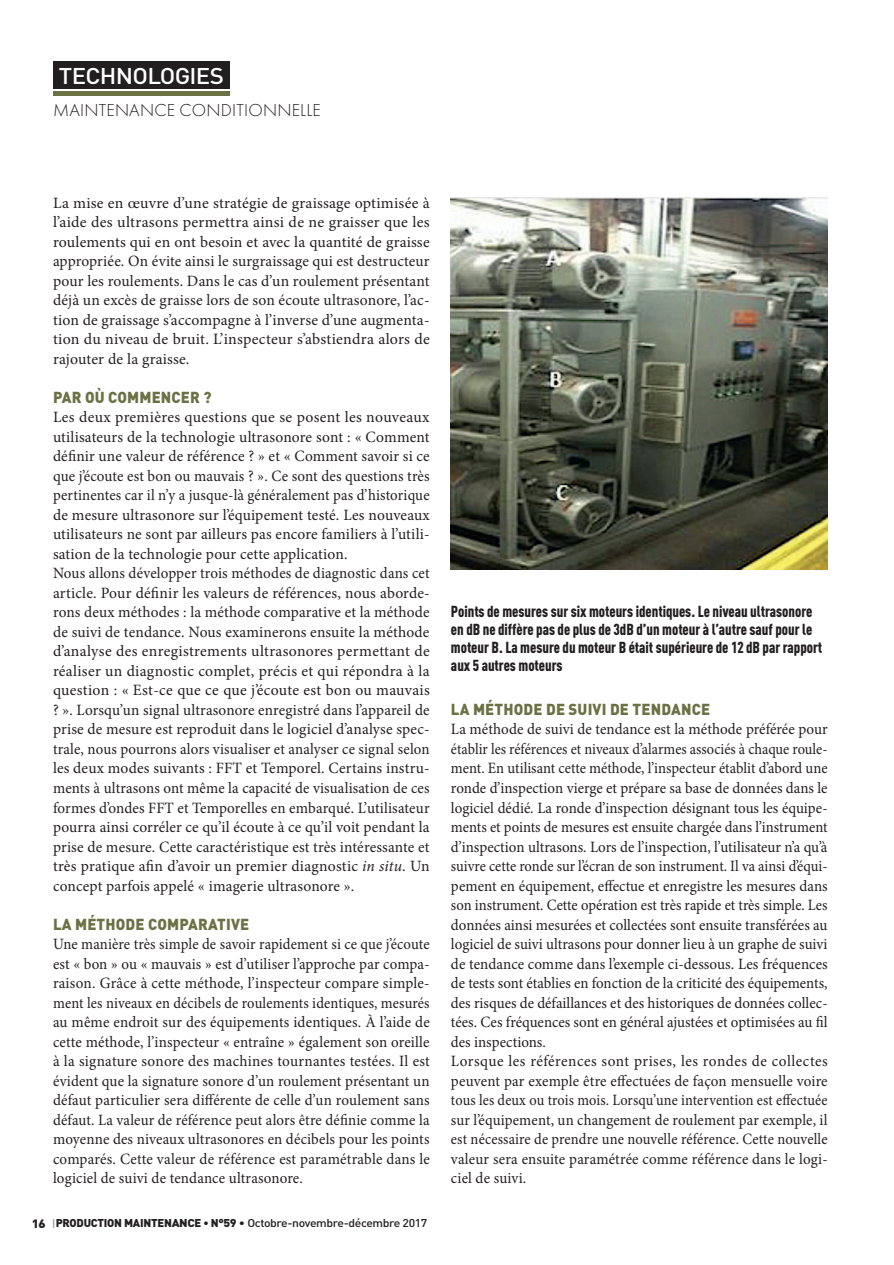
<style>
.page{position:relative;width:894px;height:1265px;background:#fff}
.page>*{position:absolute;margin:0;border:0;box-sizing:border-box;transform-origin:0 0}
.t1{font:500 22.5px "DIN Pro";letter-spacing:-.03em;color:#fff;scale:1.07 1}
.t2{font:300 18px "Futura PT";letter-spacing:.01em;color:#231f20}
.t3{font:15.75px/19.5px "Minion Pro";letter-spacing:.005em;color:#231f20;text-align:justify}
.t4{font:15.75px/19.5px "Minion Pro";letter-spacing:.005em;color:#231f20;scale:.95 1}
.t5{font:15.75px/19.5px "Minion Pro";letter-spacing:.005em;color:#231f20;text-align:justify;scale:.93 1}
.t6{font:900 condensed 15.75px/18px "DIN Pro";color:#231f20;scale:.95 1}
.t7{font:900 15.75px "DIN Pro";letter-spacing:.01em;color:#6b7144;scale:.95 1}
.t8{font:500 11.25px "DIN Pro";letter-spacing:-.03em;color:#231f20;scale:1.08 1}
.s1{font-style:italic}
.s2{font-weight:900;font-size:12px}
.s3{font-weight:300;font-size:12.75px;color:#808285}
.s4{font-weight:900}
</style>
<div class="page">
<hr style="left:53px;top:91px;width:177px;height:4px;background:#6b7144">
<div style="left:53px;top:61px;width:177px;height:27px;background:#231f20"></div>
<img style="left:451px;top:197px;width:376px;height:372px">
<h1 class="t1" style="left:59px;top:60px;width:156px">TECHNOLOGIES</h1>
<p class="t2" style="left:53px;top:100px;width:269px">MAINTENANCE CONDITIONNELLE</p>
<p class="t3" style="left:53px;top:193px;width:378px">La mise en œuvre d’une stratégie de graissage optimisée à l’aide des ultrasons permettra ainsi de ne graisser que les roulements qui en ont besoin et avec la quantité de graisse appropriée. On évite ainsi le surgraissage qui est destructeur pour les roulements. Dans le cas d’un roulement présentant déjà un excès de graisse lors de son écoute ultrasonore, l’ac&shy;tion de graissage s’accompagne à l’inverse d’une augmenta&shy;tion du niveau de bruit. L’inspecteur s’abstiendra alors de rajouter de la graisse.</p>
<p class="t7" style="left:53px;top:386px;width:168px">PAR OÙ COMMENCER ?</p>
<p class="t3" style="left:53px;top:407px;width:378px;text-align:left">Les deux premières questions que se posent les nouveaux utilisateurs de la technologie ultrasonore sont : « Comment définir une valeur de référence ? » et « Comment savoir si ce que j’écoute est bon ou mauvais ? ». Ce sont des questions très pertinentes car il n’y a jusque-là généralement pas d’historique de mesure ultrasonore sur l’équipement testé. Les nouveaux utilisateurs ne sont par ailleurs pas encore familiers à l’utili&shy;sation de la technologie pour cette application.<br>Nous allons développer trois méthodes de diagnostic dans cet article. Pour définir les valeurs de références, nous aborde&shy;rons deux méthodes : la méthode comparative et la méthode de suivi de tendance. Nous examinerons ensuite la méthode d’analyse des enregistrements ultrasonores permettant de réaliser un diagnostic complet, précis et qui répondra à la question : « Est-ce que ce que j’écoute est bon ou mauvais ? ». Lorsqu’un signal ultrasonore enregistré dans l’appareil de prise de mesure est reproduit dans le logiciel d’analyse spec&shy;trale, nous pourrons alors visualiser et analyser ce signal selon les deux modes suivants : FFT et Temporel. Certains instru&shy;ments à ultrasons ont même la capacité de visualisation de ces formes d’ondes FFT et Temporelles en embarqué. L’utilisateur pourra ainsi corréler ce qu’il écoute à ce qu’il voit pendant la prise de mesure. Cette caractéristique est très intéressante et très pratique afin d’avoir un premier diagnostic <span class="s1">in situ</span>. Un concept parfois appelé « imagerie ultrasonore ».</p>
<p class="t7" style="left:53px;top:913px;width:208px">LA MÉTHODE COMPARATIVE</p>
<p class="t5" style="left:53px;top:934px;width:406px">Une manière très simple de savoir rapidement si ce que j’écoute est « bon » ou « mauvais » est d’utiliser l’approche par compa&shy;raison. Grâce à cette méthode, l’inspecteur compare simple&shy;ment les niveaux en décibels de roulements identiques, mesurés au même endroit sur des équipements identiques. À l’aide de cette méthode, l’inspecteur « entraîne » également son oreille à la signature sonore des machines tournantes testées. Il est évident que la signature sonore d’un roulement présentant un défaut particulier sera différente de celle d’un roulement sans défaut. La valeur de référence peut alors être définie comme la moyenne des niveaux ultrasonores en décibels pour les points comparés. Cette valeur de référence est paramétrable dans le logiciel de suivi de tendance ultrasonore.</p>
<p class="t8" style="left:32px;top:1215px;width:368px"><span class="s2">16</span> <span class="s3">I</span><span class="s4">PRODUCTION MAINTENANCE • N°59</span> • Octobre-novembre-décembre 2017</p>
<p class="t6" style="left:451px;top:600px;width:392px">Points de mesures sur six moteurs identiques. Le niveau ultrasonore en dB ne diffère pas de plus de 3dB d’un moteur à l’autre sauf pour le moteur B. La mesure du moteur B était supérieure de 12 dB par rapport aux 5 autres moteurs</p>
<p class="t7" style="left:451px;top:698px;width:274px">LA MÉTHODE DE SUIVI DE TENDANCE</p>
<p class="t4" style="left:451px;top:719px;width:398px">La méthode de suivi de tendance est la méthode préférée pour établir les références et niveaux d’alarmes associés à chaque roule&shy;ment. En utilisant cette méthode, l’inspecteur établit d’abord une ronde d’inspection vierge et prépare sa base de données dans le logiciel dédié. La ronde d’inspection désignant tous les équipe&shy;ments et points de mesures est ensuite chargée dans l’instrument d’inspection ultrasons. Lors de l’inspection, l’utilisateur n’a qu’à suivre cette ronde sur l’écran de son instrument. Il va ainsi d’équi&shy;pement en équipement, effectue et enregistre les mesures dans son instrument. Cette opération est très rapide et très simple. Les données ainsi mesurées et collectées sont ensuite transférées au logiciel de suivi ultrasons pour donner lieu à un graphe de suivi de tendance comme dans l’exemple ci-dessous. Les fréquences de tests sont établies en fonction de la criticité des équipements, des risques de défaillances et des historiques de données collec&shy;tées. Ces fréquences sont en général ajustées et optimisées au fil des inspections.<br>Lorsque les références sont prises, les rondes de collectes peuvent par exemple être effectuées de façon mensuelle voire tous les deux ou trois mois. Lorsqu’une intervention est effectuée sur l’équipement, un changement de roulement par exemple, il est nécessaire de prendre une nouvelle référence. Cette nouvelle valeur sera ensuite paramétrée comme référence dans le logi&shy;ciel de suivi.</p>
</div>
